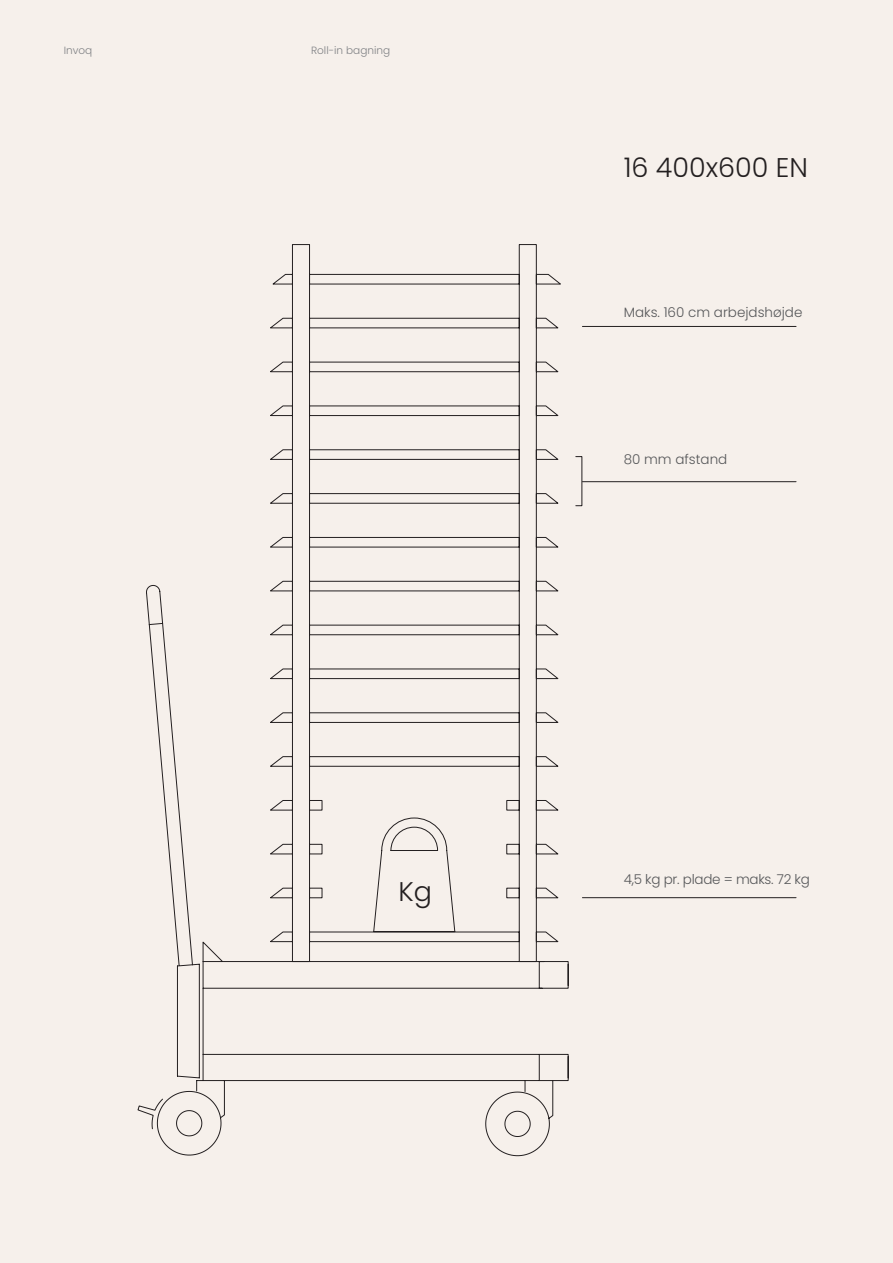
<style>
.page{position:relative;width:893px;height:1263px;background:#f6f0eb}
.page>*{position:absolute;margin:0;border:0;box-sizing:border-box;transform-origin:0 0}
.Manchet{font:300 27px "Poppins";color:#231f20}
.Brødtekst{font:300 13.5px "Poppins";color:#57585a}
.Brødtekst-2{font:300 13.5px "Poppins";letter-spacing:-.02em;color:#57585a}
.t1{font:300 10.5px "Poppins";color:#808285}
</style>
<div class="page">
<hr style="left:582px;top:326px;width:214px;height:1px;background:#231f20">
<hr style="left:582px;top:897px;width:214px;height:1px;background:#231f20">
<hr style="left:582px;top:481px;width:214px;height:1px;background:#231f20">
<svg style="left:137px;top:244px;width:432px;height:912px"></svg>
<p class="t1" style="left:64px;top:44px;width:30px">Invoq</p>
<p class="t1" style="left:311px;top:44px;width:81px">Roll-in bagning</p>
<p class="Manchet" style="left:398px;top:875px;width:35px">Kg</p>
<p class="Manchet" style="left:624px;top:152px;width:186px">16 400x600 EN</p>
<p class="Brødtekst" style="left:624px;top:304px;width:180px">Maks. 160 cm arbejdshøjde</p>
<p class="Brødtekst" style="left:624px;top:451px;width:105px">80 mm afstand</p>
<p class="Brødtekst-2" style="left:624px;top:871px;width:188px">4,5 kg pr. plade = maks. 72 kg</p>
</div>
